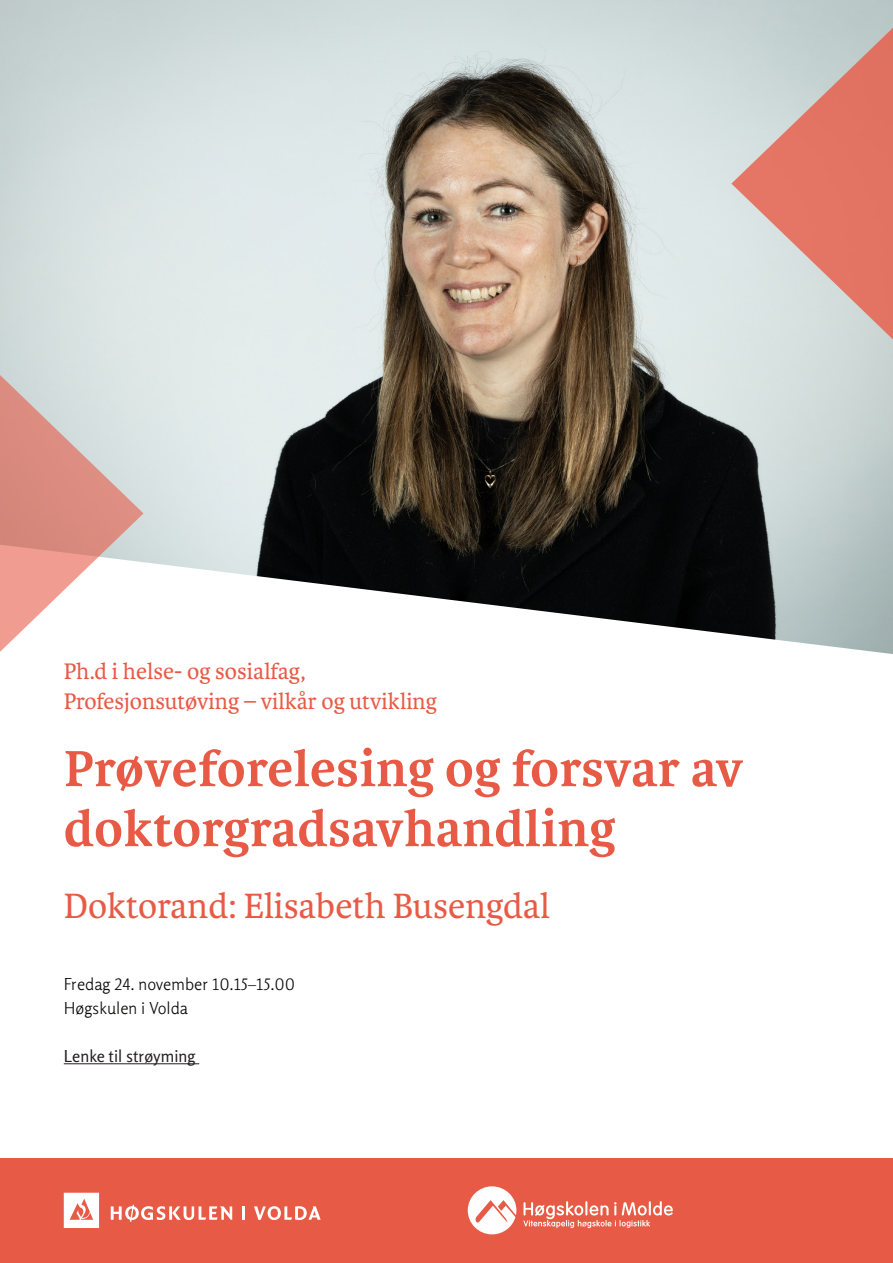
<style>
.page{position:relative;width:893px;height:1263px;background:#fff}
.page>*{position:absolute;margin:0;border:0;box-sizing:border-box;transform-origin:0 0}
.Tittel{font:700 54px "Karmina";letter-spacing:.01em;color:#e75b46}
.Dokotorand{font:37.5px "Karmina";color:#e75b46}
.Stikktittel_framside{font:24px/30px "Karmina";color:#e75b46}
.Tid_og_stad_framside{font:300 16.5px/24px "Rosario";color:#070906}
.Tid_og_stad_framside-2{font:16.5px "Rosario";color:#231f20}
</style>
<div class="page">
<hr style="left:64px;top:1063px;width:135px;height:1px;background:#231f20">
<img style="left:0;top:0;width:893px;height:654px">
<div style="left:0;top:1158px;width:893px;height:105px;background:#e75b46"></div>
<svg style="left:64px;top:1193px;width:35px;height:35px"></svg>
<svg style="left:111px;top:1204px;width:121px;height:18px"></svg>
<svg style="left:243px;top:1206px;width:2px;height:14px"></svg>
<svg style="left:254px;top:1206px;width:67px;height:14px"></svg>
<svg style="left:468px;top:1186px;width:48px;height:48px"></svg>
<svg style="left:523px;top:1201px;width:150px;height:27px"></svg>
<svg style="left:0;top:374px;width:144px;height:278px"></svg>
<svg style="left:731px;top:28px;width:162px;height:313px;background:#d9a9a1"></svg>
<p class="Stikktittel_framside" style="left:64px;top:656px;width:375px">Ph.d i helse- og sosialfag,<br>Profesjonsutøving – vilkår og utvikling</p>
<p class="Tittel" style="left:64px;top:738px;width:681px">Prøveforelesing og forsvar av</p>
<p class="Tittel" style="left:64px;top:798px;width:553px">doktorgradsavhandling</p>
<p class="Dokotorand" style="left:64px;top:885px;width:488px">Doktorand: Elisabeth Busengdal</p>
<p class="Tid_og_stad_framside" style="left:64px;top:971px;width:233px">Fredag 24. november 10.15–15.00<br>Høgskulen i Volda</p>
<p class="Tid_og_stad_framside-2" style="left:64px;top:1046px;width:133px">Lenke til strøyming</p>
</div>
